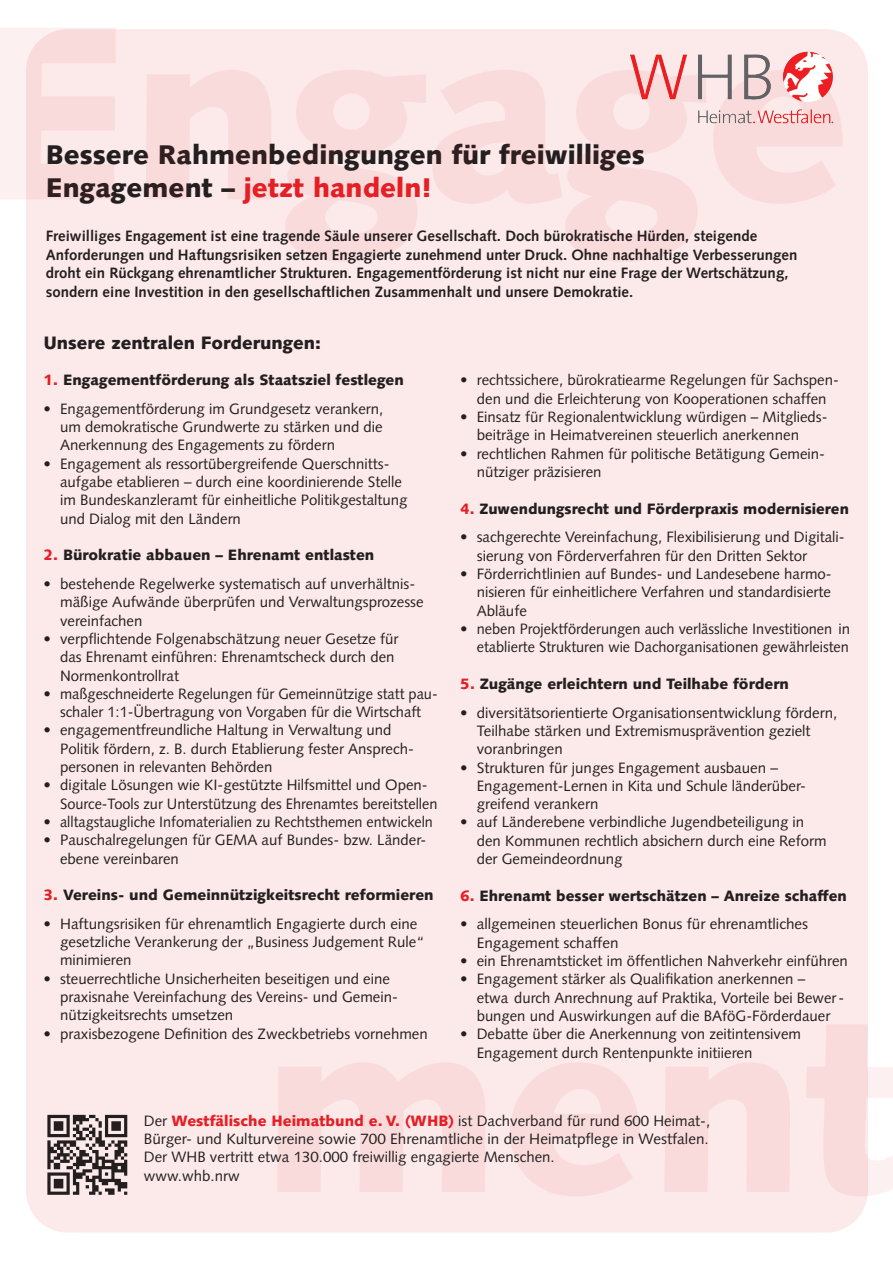
<style>
.page{position:relative;width:893px;height:1263px;background:#fff}
.page>*{position:absolute;margin:0;border:0;box-sizing:border-box;transform-origin:0 0}
.t1{font:900 27px/33px "Syntax LT Std";color:#231f20}
.t2{font:900 18px "Syntax LT Std";color:#231f20}
.t3{font:15px/18.3px "Syntax LT Std";color:#231f20}
.t4{font:700 15px/18.8px "Syntax LT Std";color:#231f20}
.t5{font:900 15px "Syntax LT Std";color:#231f20}
.s1{color:#e41f25}
.s2{font-weight:900;color:#e41f25}
</style>
<div class="page">
<div style="left:26px;top:29px;width:842px;height:1203px;background:#fce9e9;border-radius:42px"></div>
<svg style="left:0;top:28px;width:843px;height:234px"></svg>
<svg style="left:278px;top:1025px;width:615px;height:171px"></svg>
<img style="left:627px;top:31px;width:209px;height:113px">
<img style="left:47px;top:1114px;width:81px;height:81px">
<h1 class="t1" style="left:46px;top:138px;width:600px">Bessere Rahmenbedingungen für freiwilliges<br>Engagement – <span class="s1">jetzt handeln!</span></h1>
<p class="t4" style="left:46px;top:226px;width:753px">Freiwilliges Engagement ist eine tragende Säule unserer Gesellschaft. Doch bürokratische Hürden, steigende Anforderungen und Haftungsrisiken setzen Engagierte zunehmend unter Druck. Ohne nachhaltige Verbesserungen droht ein Rückgang ehrenamtlicher Strukturen. Engagementförderung ist nicht nur eine Frage der Wertschätzung, sondern eine Investition in den gesellschaftlichen Zusammenhalt und unsere Demokratie.</p>
<p class="t2" style="left:44px;top:332px;width:279px">Unsere zentralen Forderungen:</p>
<p class="t5" style="left:44px;top:371px;width:362px"><span class="s1">1.</span> Engagementförderung als Staatsziel festlegen</p>
<p class="t3" style="left:60px;top:400px;width:325px;text-align:justify;text-indent:-16px">• Engagementförderung im Grundgesetz verankern, um demokratische Grundwerte zu stärken und die Anerkennung des Engagements zu fördern</p>
<p class="t3" style="left:60px;top:454px;width:349px;text-indent:-16px">• Engagement als ressortübergreifende Querschnitts&shy;aufgabe etablieren – durch eine koordinierende Stelle im Bundeskanzleramt für einheitliche Politikgestaltung und Dialog mit den Ländern</p>
<p class="t5" style="left:44px;top:546px;width:332px"><span class="s1">2.</span> Bürokratie abbauen – Ehrenamt entlasten</p>
<p class="t3" style="left:60px;top:575px;width:365px;text-indent:-16px">• bestehende Regelwerke systematisch auf unverhältnis&shy;mäßige Aufwände überprüfen und Verwaltungsprozesse vereinfachen</p>
<p class="t3" style="left:60px;top:630px;width:340px;text-indent:-16px">• verpflichtende Folgenabschätzung neuer Gesetze für das Ehrenamt einführen: Ehrenamtscheck durch den<br>Normenkontrollrat</p>
<p class="t3" style="left:44px;top:685px;width:396px;text-align:center">• maßgeschneiderte Regelungen für Gemeinnützige statt pau&shy;schaler 1:1-Übertragung von Vorgaben für die Wirtschaft</p>
<p class="t3" style="left:60px;top:721px;width:355px;text-indent:-16px">• engagementfreundliche Haltung in Verwaltung und<br>Politik fördern, z. B. durch Etablierung fester Ansprech&shy;personen in relevanten Behörden</p>
<p class="t3" style="left:60px;top:776px;width:379px;text-indent:-16px">• digitale Lösungen wie KI-gestützte Hilfsmittel und Open-<br>Source-Tools zur Unterstützung des Ehrenamtes bereitstellen</p>
<p class="t3" style="left:44px;top:813px;width:391px">• alltagstaugliche Infomaterialien zu Rechtsthemen entwickeln</p>
<p class="t3" style="left:60px;top:831px;width:368px;text-indent:-16px">• Pauschalregelungen für GEMA auf Bundes- bzw. Länder&shy;ebene vereinbaren</p>
<p class="t5" style="left:44px;top:886px;width:392px"><span class="s1">3.</span> Vereins- und Gemeinnützigkeitsrecht reformieren</p>
<p class="t3" style="left:60px;top:914px;width:366px;text-indent:-16px">• Haftungsrisiken für ehrenamtlich Engagierte durch eine gesetzliche Verankerung der „Business Judgement Rule“ minimieren</p>
<p class="t3" style="left:60px;top:969px;width:339px;text-indent:-16px">• steuerrechtliche Unsicherheiten beseitigen und eine praxisnahe Vereinfachung des Vereins- und Gemein&shy;nützigkeitsrechts umsetzen</p>
<p class="t3" style="left:44px;top:1024px;width:386px">• praxisbezogene Definition des Zweckbetriebs vornehmen</p>
<p class="t3" style="left:460px;top:371px;width:380px;text-align:center">• rechtssichere, bürokratiearme Regelungen für Sachspen&shy;den und die Erleichterung von Kooperationen schaffen</p>
<p class="t3" style="left:477px;top:408px;width:352px;text-indent:-16px">• Einsatz für Regionalentwicklung würdigen – Mitglieds&shy;beiträge in Heimatvereinen steuerlich anerkennen</p>
<p class="t3" style="left:477px;top:444px;width:350px;text-indent:-16px">• rechtlichen Rahmen für politische Betätigung Gemein&shy;nütziger präzisieren</p>
<p class="t5" style="left:460px;top:499px;width:390px"><span class="s1">4.</span> Zuwendungsrecht und Förderpraxis modernisieren</p>
<p class="t3" style="left:477px;top:528px;width:369px;text-indent:-17px">• sachgerechte Vereinfachung, Flexibilisierung und Digitali&shy;sierung von Förderverfahren für den Dritten Sektor</p>
<p class="t3" style="left:477px;top:565px;width:356px;text-align:justify;text-indent:-16px">• Förderrichtlinien auf Bundes- und Landesebene harmo&shy;nisieren für einheitlichere Verfahren und standardisierte Abläufe</p>
<p class="t3" style="left:460px;top:620px;width:391px;text-align:right">• neben Projektförderungen auch verlässliche Investitionen in etablierte Strukturen wie Dachorganisationen gewährleisten</p>
<p class="t5" style="left:460px;top:675px;width:330px"><span class="s1">5.</span> Zugänge erleichtern und Teilhabe fördern</p>
<p class="t3" style="left:477px;top:703px;width:362px;text-indent:-16px">• diversitätsorientierte Organisationsentwicklung fördern,<br>Teilhabe stärken und Extremismusprävention gezielt voranbringen</p>
<p class="t3" style="left:477px;top:758px;width:331px;text-indent:-16px">• Strukturen für junges Engagement ausbauen –<br>Engagement-Lernen in Kita und Schule länderüber&shy;greifend verankern</p>
<p class="t3" style="left:477px;top:813px;width:351px;text-indent:-17px">• auf Länderebene verbindliche Jugendbeteiligung in den Kommunen rechtlich absichern durch eine Reform der Gemeindeordnung</p>
<p class="t5" style="left:460px;top:886px;width:388px"><span class="s1">6.</span> Ehrenamt besser wertschätzen – Anreize schaffen</p>
<p class="t3" style="left:477px;top:915px;width:333px;text-indent:-16px">• allgemeinen steuerlichen Bonus für ehrenamtliches<br>Engagement schaffen</p>
<p class="t3" style="left:460px;top:952px;width:389px">• ein Ehrenamtsticket im öffentlichen Nahverkehr einführen</p>
<p class="t3" style="left:477px;top:970px;width:369px;text-indent:-16px">• Engagement stärker als Qualifikation anerkennen –<br>etwa durch Anrechnung auf Praktika, Vorteile bei Bewer&shy;bungen und Auswirkungen auf die BAföG-Förderdauer</p>
<p class="t3" style="left:477px;top:1025px;width:326px;text-indent:-16px">• Debatte über die Anerkennung von zeitintensivem<br>Engagement durch Rentenpunkte initiieren</p>
<p class="t3" style="left:144px;top:1111px;width:568px">Der <span class="s2">Westfälische Heimatbund e. V. (WHB)</span> ist Dachverband für rund 600 Heimat-, Bürger- und Kulturvereine sowie 700 Ehrenamtliche in der Heimatpflege in Westfalen.<br>Der WHB vertritt etwa 130.000 freiwillig engagierte Menschen.<br>www.whb.nrw</p>
</div>
